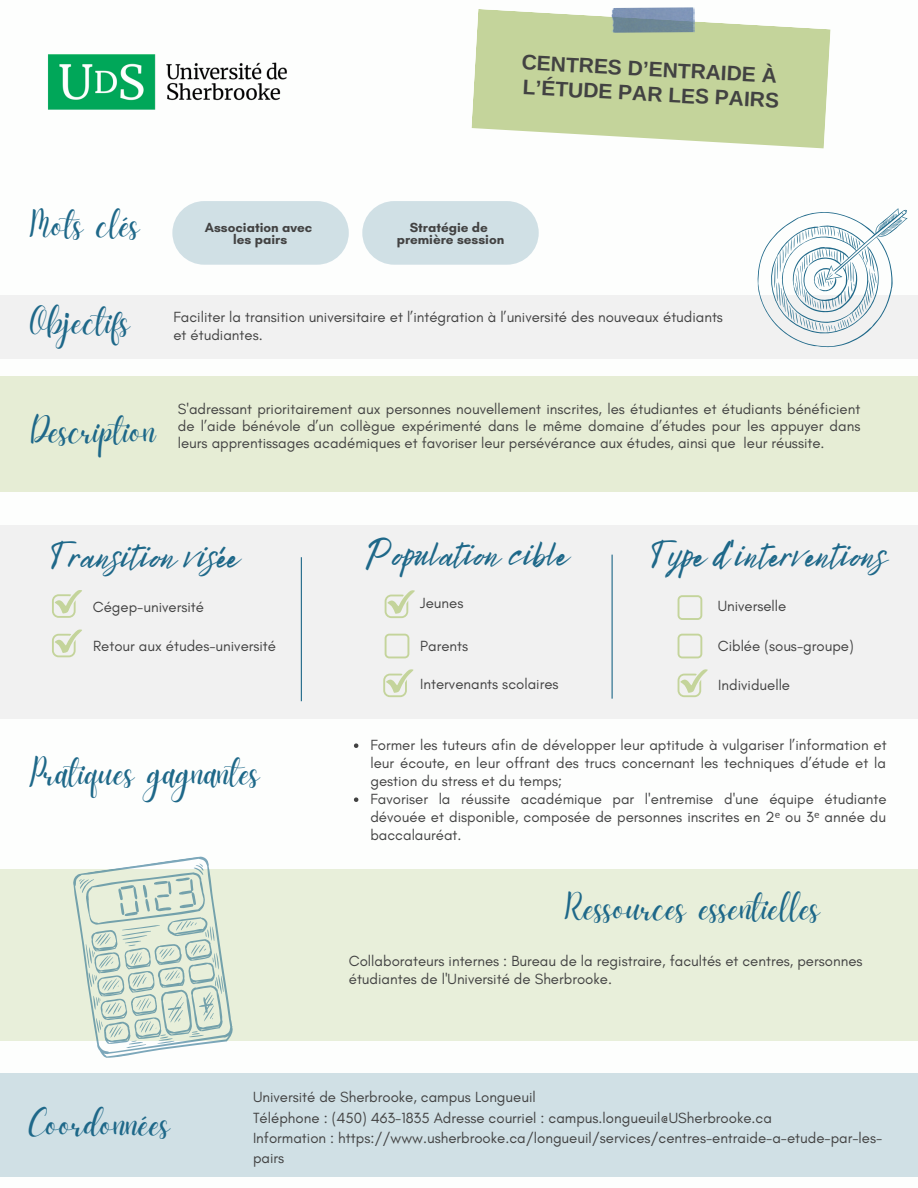
<style>
.page{position:relative;width:918px;height:1188px;background:#fff}
.page>*{position:absolute;margin:0;border:0;box-sizing:border-box;transform-origin:0 0}
.t1{font:37.5px "Daydream";color:#1e6889}
.t2{font:37.5px "Bright Sunshine";color:#1e6889}
.t3{font:700 21px/24.8px "Arimo";color:#424242}
.t4{font:15px/18px "Glacial Indifference";color:#424242}
.t5{font:700 13.5px/12.3px "Glacial Indifference";color:#424242;text-align:center}
.s1{font-family:"Noto Sans"}
</style>
<div class="page">
<div style="left:0;top:295px;width:918px;height:63px;background:#f1f1f1"></div>
<div style="left:0;top:525px;width:918px;height:194px;background:#f1f1f1"></div>
<div style="left:0;top:1074px;width:918px;height:102px;background:#d0e0e5"></div>
<hr style="left:301px;top:557px;width:1px;height:144px;background:#1e6889">
<hr style="left:612px;top:555px;width:1px;height:144px;background:#1e6889">
<div style="left:0;top:869px;width:918px;height:171px;background:#e8efda"></div>
<div style="left:172px;top:201px;width:177px;height:64px;background:#d0e0e5;border-radius:32px"></div>
<div style="left:0;top:376px;width:918px;height:116px;background:#e6edd5"></div>
<svg style="left:354px;top:743px;width:4px;height:5px"></svg>
<svg style="left:354px;top:797px;width:4px;height:5px"></svg>
<svg style="left:471px;top:9px;width:360px;height:139px;fill:#c4d49b"></svg>
<div style="left:362px;top:201px;width:177px;height:64px;background:#d0e0e5;border-radius:32px"></div>
<svg style="left:757px;top:208px;width:151px;height:140px"></svg>
<svg style="left:385px;top:634px;width:24px;height:24px"></svg>
<svg style="left:678px;top:595px;width:24px;height:25px"></svg>
<svg style="left:678px;top:634px;width:24px;height:24px"></svg>
<svg style="left:52px;top:590px;width:30px;height:28px"></svg>
<svg style="left:52px;top:629px;width:30px;height:28px"></svg>
<svg style="left:385px;top:590px;width:30px;height:28px"></svg>
<svg style="left:383px;top:669px;width:31px;height:28px"></svg>
<svg style="left:678px;top:669px;width:30px;height:28px"></svg>
<img style="left:47px;top:54px;width:240px;height:56px">
<img style="left:612px;top:7px;width:83px;height:26px">
<svg style="left:71px;top:856px;width:164px;height:202px"></svg>
<svg style="left:218px;top:975px;width:4px;height:19px"></svg>
<hr style="left:221px;top:976px;width:3px;height:16px;background:#1e6889">
<h1 class="t1" style="left:30px;top:204px;width:112px">Mots clés</h1>
<p class="t5" style="left:205px;top:221px;width:109px">Association avec les pairs</p>
<h2 class="t3" style="left:523px;top:50px;width:260px;rotate:3deg">CENTRES D’ENTRAIDE À<br>L’ÉTUDE PAR LES PAIRS</h2>
<p class="t5" style="left:397px;top:221px;width:109px">Stratégie de première session</p>
<h1 class="t1" style="left:30px;top:300px;width:102px">Objectifs</h1>
<p class="t4" style="left:173px;top:307px;width:551px">Faciliter la transition universitaire et l’intégration à l’université des nouveaux étudiants et étudiantes.</p>
<h1 class="t1" style="left:31px;top:409px;width:126px">Description</h1>
<p class="t4" style="left:178px;top:401px;width:684px;line-height:16.8px;text-align:justify">S'adressant prioritairement aux personnes nouvellement inscrites, les étudiantes et étudiants bénéficient de l’aide bénévole d’un collègue expérimenté dans le même domaine d’études pour les appuyer dans leurs apprentissages académiques et favoriser leur persévérance aux études, ainsi que leur réussite.</p>
<h1 class="t2" style="left:52px;top:526px;width:187px">Transition visée</h1>
<h1 class="t2" style="left:367px;top:525px;width:201px">Population cible</h1>
<h1 class="t2" style="left:652px;top:525px;width:235px">Type d'interventions</h1>
<p class="t4" style="left:420px;top:594px;width:45px">Jeunes</p>
<p class="t4" style="left:718px;top:597px;width:70px">Universelle</p>
<p class="t4" style="left:93px;top:598px;width:113px">Cégep-université</p>
<p class="t4" style="left:93px;top:637px;width:185px">Retour aux études-université</p>
<p class="t4" style="left:420px;top:637px;width:49px">Parents</p>
<p class="t4" style="left:718px;top:637px;width:137px">Ciblée (sous-groupe)</p>
<p class="t4" style="left:718px;top:676px;width:73px">Individuelle</p>
<p class="t4" style="left:420px;top:675px;width:140px">Intervenants scolaires</p>
<h1 class="t1" style="left:30px;top:751px;width:231px">Pratiques gagnantes</h1>
<p class="t4" style="left:370px;top:736px;width:518px">Former les tuteurs afin de développer leur aptitude à vulgariser l’information et leur écoute, en leur offrant des trucs concernant les techniques d’étude et la gestion du stress et du temps;<br>Favoriser la réussite académique par l'entremise d'une équipe étudiante dévouée et disponible, composée de personnes inscrites en 2<span class="s1">ᵉ</span> ou 3<span class="s1">ᵉ</span> année du baccalauréat.</p>
<h1 class="t1" style="left:565px;top:886px;width:257px">Ressources essentielles</h1>
<p class="t4" style="left:349px;top:951px;width:515px">Collaborateurs internes : Bureau de la registraire, facultés et centres, personnes étudiantes de l'Université de Sherbrooke.</p>
<h1 class="t1" style="left:29px;top:1102px;width:143px">Coordonnées</h1>
<p class="t4" style="left:253px;top:1087px;width:631px;line-height:20.2px">Université de Sherbrooke, campus Longueuil<br>Téléphone : (450) 463-1835 Adresse courriel : campus.longueuil@USherbrooke.ca<br>Information : https://www.usherbrooke.ca/longueuil/services/centres-entraide-a-etude-par-les&shy;pairs</p>
</div>
